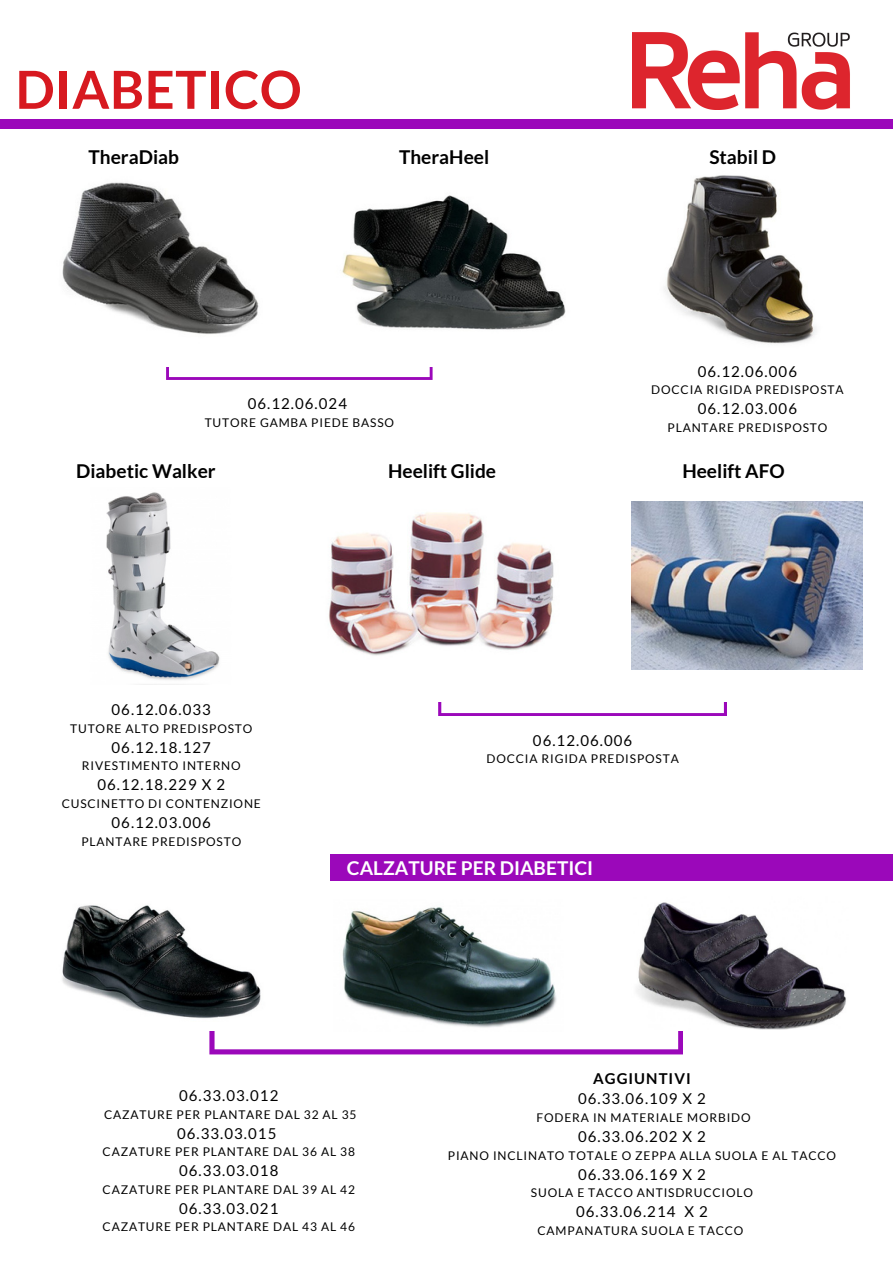
<style>
.page{position:relative;width:893px;height:1264px;background:#fff}
.page>*{position:absolute;margin:0;border:0;box-sizing:border-box;transform-origin:0 0}
.t1{font:700 52.5px "Lato";letter-spacing:.01em;color:#d71920}
.t2{font:700 19.05px "Lato";color:#000}
.t3{font:700 19.05px "Lato";color:#fff}
.t4{font:15px "Lato";letter-spacing:.07em;color:#000}
.t5{font:700 15px "Lato";letter-spacing:.07em;color:#000}
.t6{font:12px "Lato";letter-spacing:.07em;color:#000}
</style>
<div class="page">
<img style="left:0;top:119px;width:330px;height:215px">
<img style="left:664px;top:175px;width:152px;height:169px">
<div style="left:0;top:120px;width:892px;height:9px;background:#9b08ba"></div>
<img style="left:304px;top:151px;width:262px;height:229px">
<img style="left:631px;top:502px;width:231px;height:167px">
<img style="left:106px;top:492px;width:114px;height:188px">
<img style="left:329px;top:512px;width:225px;height:144px">
<svg style="left:166px;top:366px;width:266px;height:14px"></svg>
<div style="left:125px;top:344px;width:348px;height:22px;background:#fff"></div>
<svg style="left:438px;top:702px;width:288px;height:14px"></svg>
<svg style="left:209px;top:1031px;width:474px;height:23px"></svg>
<img style="left:62px;top:905px;width:199px;height:114px">
<img style="left:334px;top:880px;width:229px;height:148px">
<img style="left:631px;top:880px;width:217px;height:149px">
<div style="left:330px;top:853px;width:562px;height:27px;background:#9b08ba"></div>
<img style="left:633px;top:32px;width:217px;height:78px">
<h1 class="t1" style="left:15px;top:57px;width:288px">DIABETICO</h1>
<h2 class="t2" style="left:89px;top:146px;width:92px">TheraDiab</h2>
<h2 class="t2" style="left:399px;top:146px;width:92px">TheraHeel</h2>
<h2 class="t2" style="left:709px;top:146px;width:68px">Stabil D</h2>
<p class="t4" style="left:248px;top:394px;width:101px">06.12.06.024</p>
<p class="t6" style="left:205px;top:414px;width:191px">TUTORE GAMBA PIEDE BASSO</p>
<p class="t4" style="left:697px;top:362px;width:101px">06.12.06.006</p>
<p class="t6" style="left:651px;top:382px;width:194px">DOCCIA RIGIDA PREDISPOSTA</p>
<p class="t4" style="left:697px;top:399px;width:101px">06.12.03.006</p>
<p class="t6" style="left:667px;top:420px;width:161px">PLANTARE PREDISPOSTO</p>
<h2 class="t2" style="left:76px;top:459px;width:141px">Diabetic Walker</h2>
<h2 class="t2" style="left:388px;top:459px;width:110px">Heelift Glide</h2>
<h2 class="t2" style="left:682px;top:459px;width:104px">Heelift AFO</h2>
<p class="t4" style="left:111px;top:700px;width:101px">06.12.06.033</p>
<p class="t6" style="left:70px;top:721px;width:184px">TUTORE ALTO PREDISPOSTO</p>
<p class="t4" style="left:111px;top:738px;width:101px">06.12.18.127</p>
<p class="t6" style="left:82px;top:758px;width:160px">RIVESTIMENTO INTERNO</p>
<p class="t4" style="left:97px;top:775px;width:129px">06.12.18.229 X 2</p>
<p class="t6" style="left:62px;top:796px;width:201px">CUSCINETTO DI CONTENZIONE</p>
<p class="t4" style="left:111px;top:813px;width:101px">06.12.03.006</p>
<p class="t6" style="left:81px;top:833px;width:161px">PLANTARE PREDISPOSTO</p>
<p class="t4" style="left:533px;top:731px;width:101px">06.12.06.006</p>
<p class="t6" style="left:486px;top:751px;width:194px">DOCCIA RIGIDA PREDISPOSTA</p>
<h2 class="t3" style="left:347px;top:855px;width:248px">CALZATURE PER DIABETICI</h2>
<p class="t4" style="left:179px;top:1086px;width:101px">06.33.03.012</p>
<p class="t6" style="left:104px;top:1106px;width:254px">CAZATURE PER PLANTARE DAL 32 AL 35</p>
<p class="t4" style="left:177px;top:1123px;width:101px">06.33.03.015</p>
<p class="t6" style="left:103px;top:1144px;width:254px">CAZATURE PER PLANTARE DAL 36 AL 38</p>
<p class="t4" style="left:179px;top:1161px;width:101px">06.33.03.018</p>
<p class="t6" style="left:103px;top:1181px;width:254px">CAZATURE PER PLANTARE DAL 39 AL 42</p>
<p class="t4" style="left:179px;top:1198px;width:101px">06.33.03.021</p>
<p class="t6" style="left:103px;top:1219px;width:254px">CAZATURE PER PLANTARE DAL 43 AL 46</p>
<p class="t5" style="left:593px;top:1068px;width:99px">AGGIUNTIVI</p>
<p class="t4" style="left:578px;top:1089px;width:129px">06.33.06.109 X 2</p>
<p class="t6" style="left:536px;top:1110px;width:215px">FODERA IN MATERIALE MORBIDO</p>
<p class="t4" style="left:578px;top:1127px;width:129px">06.33.06.202 X 2</p>
<p class="t6" style="left:448px;top:1147px;width:389px">PIANO INCLINATO TOTALE O ZEPPA ALLA SUOLA E AL TACCO</p>
<p class="t4" style="left:578px;top:1164px;width:129px">06.33.06.169 X 2</p>
<p class="t6" style="left:531px;top:1185px;width:223px">SUOLA E TACCO ANTISDRUCCIOLO</p>
<p class="t4" style="left:576px;top:1202px;width:133px">06.33.06.214 X 2</p>
<p class="t6" style="left:537px;top:1222px;width:208px">CAMPANATURA SUOLA E TACCO</p>
</div>
